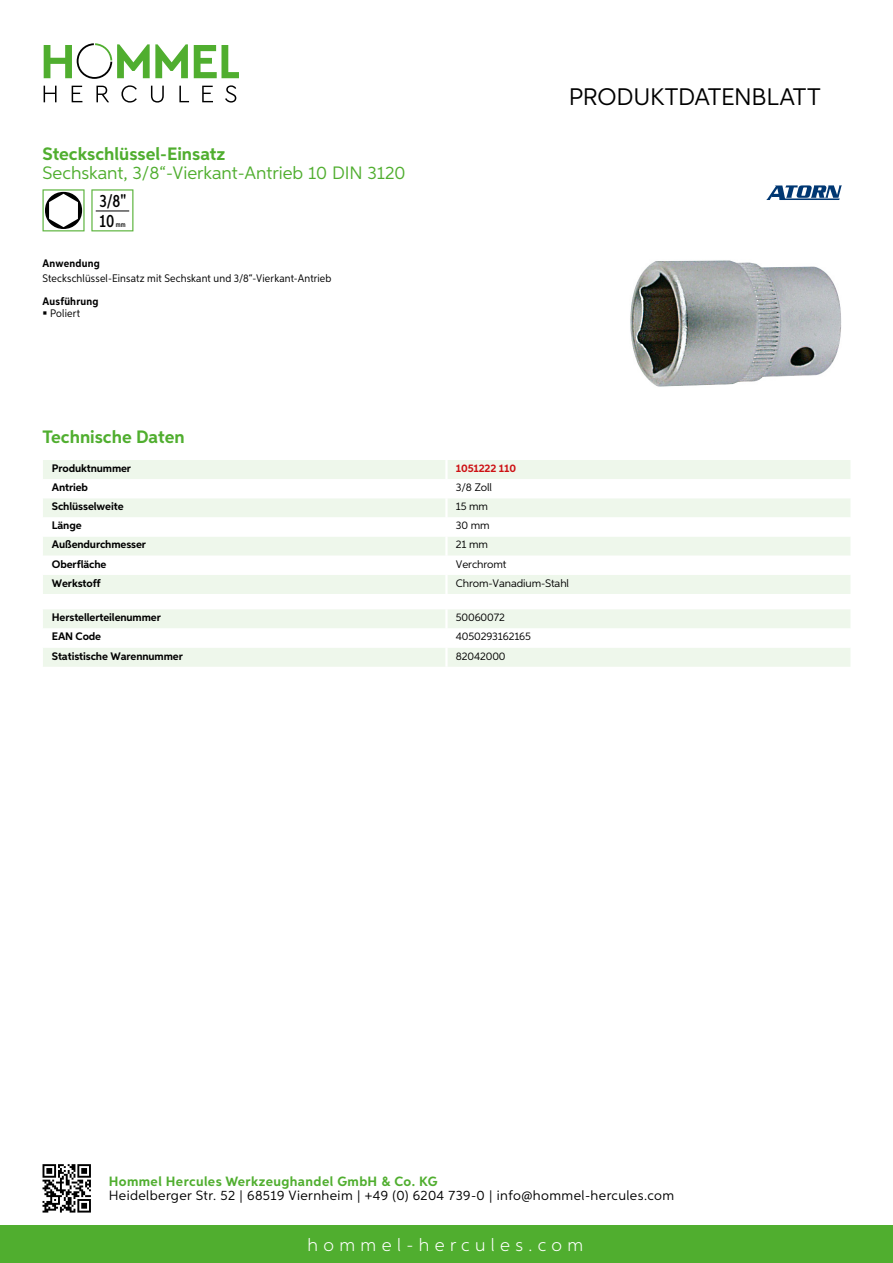
<style>
.page{position:relative;width:893px;height:1263px;background:#fff}
.page>*{position:absolute;margin:0;border:0;box-sizing:border-box;transform-origin:0 0}
.t1{font:24px "Aspira";letter-spacing:-.01em;color:#000}
.t2{font:18px "Aspira";color:#50ae2f}
.t3{font:700 18px "Aspira";color:#50ae2f}
.t4{font:300 18px "Aspira";letter-spacing:.3em;color:#fff}
.t5{font:500 17.85px/20.4px "Aspira XX Nar";color:#000}
.t6{font:13.5px "Aspira";letter-spacing:.03em;color:#000}
.t7{font:700 13.5px "Aspira";letter-spacing:.03em;color:#50ae2f}
.t8{font:700 10.95px "Aspira";letter-spacing:-.01em;color:#000}
.t9{font:10.95px "Aspira";letter-spacing:-.01em;color:#000}
.t10{font:10.95px "Aspira Nar";letter-spacing:.015em;color:#000}
.t11{font:700 10.95px "Aspira Nar";letter-spacing:.02em;color:#000}
.t12{font:700 10.95px "Aspira";letter-spacing:-.01em;color:#cd1013}
.t13{font:500 7.35px "Aspira XX Nar";color:#000}
</style>
<div class="page">
<div style="left:0;top:1226px;width:893px;height:37px;background:#50ae2f"></div>
<svg style="left:43px;top:1164px;width:48px;height:48px"></svg>
<svg style="left:194px;top:45px;width:45px;height:33px"></svg>
<svg style="left:44px;top:43px;width:144px;height:36px"></svg>
<svg style="left:44px;top:86px;width:13px;height:16px"></svg>
<svg style="left:72px;top:86px;width:10px;height:16px"></svg>
<svg style="left:96px;top:86px;width:13px;height:16px"></svg>
<svg style="left:121px;top:85px;width:16px;height:18px"></svg>
<svg style="left:151px;top:86px;width:13px;height:17px"></svg>
<svg style="left:179px;top:86px;width:10px;height:16px"></svg>
<svg style="left:202px;top:86px;width:11px;height:16px"></svg>
<svg style="left:225px;top:85px;width:11px;height:18px"></svg>
<div style="left:43px;top:460px;width:807px;height:134px;background:#eef7eb"></div>
<svg style="left:43px;top:479px;width:807px;height:96px"></svg>
<hr style="left:445px;top:460px;width:3px;height:19px;background:#fff">
<hr style="left:445px;top:479px;width:3px;height:19px;background:#fff">
<hr style="left:445px;top:498px;width:3px;height:19px;background:#fff">
<hr style="left:445px;top:517px;width:3px;height:19px;background:#fff">
<hr style="left:445px;top:536px;width:3px;height:20px;background:#fff">
<hr style="left:445px;top:556px;width:3px;height:19px;background:#fff">
<hr style="left:445px;top:575px;width:3px;height:19px;background:#fff">
<svg style="left:43px;top:609px;width:807px;height:58px"></svg>
<hr style="left:445px;top:648px;width:3px;height:19px;background:#fff">
<svg style="left:43px;top:189px;width:42px;height:42px"></svg>
<svg style="left:91px;top:189px;width:42px;height:42px"></svg>
<hr style="left:96px;top:211px;width:33px;height:1px;background:#000">
<img style="left:630px;top:260px;width:212px;height:127px">
<svg style="left:766px;top:185px;width:76px;height:15px"></svg>
<h2 class="t3" style="left:43px;top:142px;width:184px">Steckschlüssel-Einsatz</h2>
<h2 class="t2" style="left:43px;top:162px;width:365px">Sechskant, 3/8“-Vierkant-Antrieb 10 DIN 3120</h2>
<h3 class="t5" style="left:100px;top:191px;width:28px">3/8"<br>10</h3>
<p class="t13" style="left:116px;top:220px;width:11px">mm</p>
<p class="t11" style="left:43px;top:257px;width:59px">Anwendung</p>
<p class="t10" style="left:43px;top:272px;width:291px">Steckschlüssel-Einsatz mit Sechskant und 3/8“-Vierkant-Antrieb</p>
<p class="t11" style="left:43px;top:294px;width:58px">Ausführung</p>
<p class="t10" style="left:50px;top:307px;width:31px">Poliert</p>
<h1 class="t1" style="left:569px;top:82px;width:253px">Produktdatenblatt</h1>
<h2 class="t3" style="left:43px;top:426px;width:144px">Technische Daten</h2>
<p class="t8" style="left:52px;top:461px;width:81px">Produktnummer</p>
<p class="t12" style="left:456px;top:461px;width:62px">1051222 110</p>
<p class="t8" style="left:52px;top:481px;width:38px">Antrieb</p>
<p class="t9" style="left:456px;top:481px;width:38px">3/8 Zoll</p>
<p class="t8" style="left:52px;top:500px;width:73px">Schlüsselweite</p>
<p class="t9" style="left:456px;top:500px;width:34px">15 mm</p>
<p class="t8" style="left:52px;top:519px;width:31px">Länge</p>
<p class="t9" style="left:456px;top:519px;width:35px">30 mm</p>
<p class="t8" style="left:52px;top:538px;width:96px">Außendurchmesser</p>
<p class="t9" style="left:456px;top:538px;width:34px">21 mm</p>
<p class="t8" style="left:52px;top:557px;width:56px">Oberfläche</p>
<p class="t9" style="left:456px;top:557px;width:52px">Verchromt</p>
<p class="t8" style="left:52px;top:576px;width:50px">Werkstoff</p>
<p class="t9" style="left:456px;top:576px;width:115px">Chrom-Vanadium-Stahl</p>
<p class="t8" style="left:52px;top:611px;width:111px">Herstellerteilenummer</p>
<p class="t9" style="left:456px;top:611px;width:50px">50060072</p>
<p class="t8" style="left:52px;top:630px;width:51px">EAN Code</p>
<p class="t9" style="left:456px;top:630px;width:77px">4050293162165</p>
<p class="t8" style="left:52px;top:649px;width:132px">Statistische Warennummer</p>
<p class="t9" style="left:456px;top:649px;width:51px">82042000</p>
<p class="t7" style="left:109px;top:1172px;width:330px">Hommel Hercules Werkzeughandel GmbH &amp; Co. KG</p>
<p class="t6" style="left:109px;top:1187px;width:567px">Heidelberger Str. 52 | 68519 Viernheim | +49 (0) 6204 739-0 | info@hommel-hercules.com</p>
<h2 class="t4" style="left:307px;top:1234px;width:277px">hommel-hercules.com</h2>
</div>
